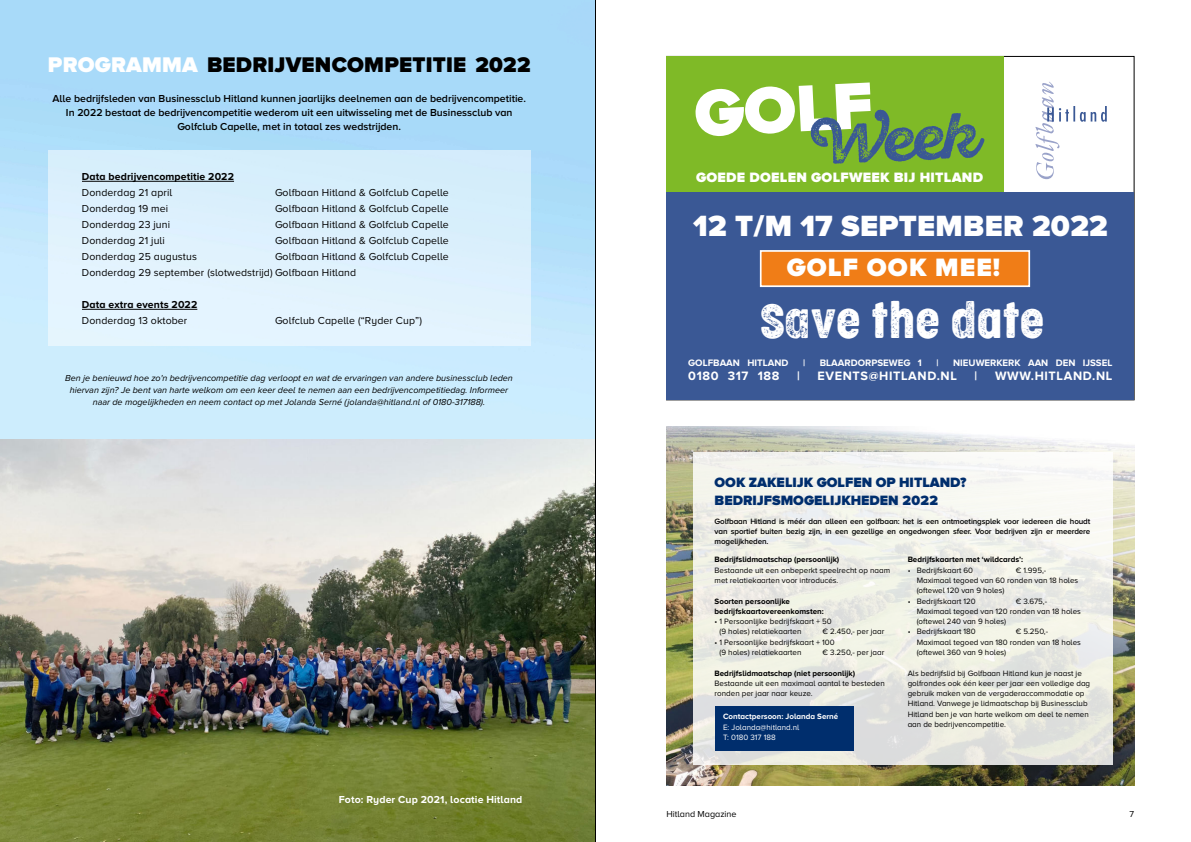
<style>
.page{position:relative;width:1191px;height:842px;background:#fff}
.page>*{position:absolute;margin:0;border:0;box-sizing:border-box;transform-origin:0 0}
.t1{font:45px "Cocogoose Condensed Letterpress";letter-spacing:.01em;color:#fff}
.t2{font:900 30.4px "Proxima Nova A";letter-spacing:.01em;color:#fff}
.t3{font:900 26.1px "Proxima Nova A";letter-spacing:.04em;color:#fff}
.t4{font:900 22px "Proxima Nova A";letter-spacing:.01em;color:#000}
.t5{font:900 14.1px "Proxima Nova A";letter-spacing:.02em;color:#fff}
.t6{font:900 14px/18.4px "Proxima Nova A";color:#002e6d}
.t7{font:700 12.6px "Proxima Nova A";letter-spacing:.05em;color:#fff}
.t8{font:10.5px/16px "Proxima Nova A";letter-spacing:.01em;color:#000}
.t9{font:600 10.5px/14px "Proxima Nova A";color:#000;text-align:center}
.t10{font:700 10.5px "Proxima Nova A";letter-spacing:.01em;color:#000}
.t11{font:700 10.5px "Proxima Nova A";letter-spacing:.01em;color:#fff}
.t12{font:700 9.7px "Proxima Nova A";color:#fff}
.t13{font:italic 9px/12px "Proxima Nova A";color:#000;text-align:center}
.t14{font:9px "Proxima Nova A";color:#000}
.t15{font:8px/10.3px "Proxima Nova A";color:#000}
.t16{font:600 8px/9.6px "Proxima Nova A";letter-spacing:-.015em;color:#000;text-align:justify}
.t17{font:700 8px/10.3px "Proxima Nova A";color:#000}
.t18{font:8px/10.3px "Proxima Nova A";color:#fff}
.t19{font:700 8px "Proxima Nova A";color:#fff}
.s1{color:#fff}
</style>
<div class="page">
<img style="left:0;top:0;width:595px;height:842px">
<div style="left:48px;top:150px;width:482px;height:195px;background:#ddf1fd"></div>
<hr style="left:82px;top:181px;width:152px;height:1px;background:#000">
<hr style="left:82px;top:309px;width:115px;height:1px;background:#000">
<img style="left:666px;top:427px;width:468px;height:359px">
<div style="left:666px;top:56px;width:337px;height:137px;background:#7fba27"></div>
<div style="left:666px;top:193px;width:468px;height:207px;background:#3a5895"></div>
<svg style="left:695px;top:82px;width:289px;height:82px"></svg>
<svg style="left:1035px;top:82px;width:71px;height:97px"></svg>
<svg style="left:759px;top:250px;width:272px;height:38px;background:#eb8832"></svg>
<svg style="left:693px;top:453px;width:419px;height:312px;fill:#f0f0e6"></svg>
<div style="left:714px;top:707px;width:139px;height:44px;background:#002e6d"></div>
<hr style="left:595px;top:0;width:1px;height:842px;background:#000">
<h3 class="t4" style="left:48px;top:55px;width:484px"><span class="s1">PROGRAMMA</span> BEDRIJVENCOMPETITIE 2022</h3>
<p class="t9" style="left:52px;top:92px;width:475px">Alle bedrijfsleden van Businessclub Hitland kunnen jaarlijks deelnemen aan de bedrijvencompetitie.<br>In 2022 bestaat de bedrijvencompetitie wederom uit een uitwisseling met de Businessclub van<br>Golfclub Capelle, met in totaal zes wedstrijden.</p>
<h3 class="t10" style="left:82px;top:171px;width:153px">Data bedrijvencompetitie 2022</h3>
<h3 class="t8" style="left:82px;top:185px;width:92px">Donderdag 21 april</h3>
<h3 class="t8" style="left:275px;top:185px;width:175px">Golfbaan Hitland &amp; Golfclub Capelle</h3>
<h3 class="t8" style="left:82px;top:201px;width:88px">Donderdag 19 mei</h3>
<h3 class="t8" style="left:275px;top:201px;width:175px">Golfbaan Hitland &amp; Golfclub Capelle</h3>
<h3 class="t8" style="left:82px;top:217px;width:90px">Donderdag 23 juni</h3>
<h3 class="t8" style="left:275px;top:217px;width:175px">Golfbaan Hitland &amp; Golfclub Capelle</h3>
<h3 class="t8" style="left:82px;top:233px;width:84px">Donderdag 21 juli</h3>
<h3 class="t8" style="left:275px;top:233px;width:175px">Golfbaan Hitland &amp; Golfclub Capelle</h3>
<h3 class="t8" style="left:82px;top:249px;width:116px">Donderdag 25 augustus</h3>
<h3 class="t8" style="left:82px;top:249px;width:368px;text-indent:193px">Golfbaan Hitland &amp; Golfclub Capelle<br>Donderdag 29 september (slotwedstrijd) Golfbaan Hitland</h3>
<h3 class="t10" style="left:82px;top:299px;width:117px">Data extra events 2022</h3>
<h3 class="t8" style="left:82px;top:313px;width:107px">Donderdag 13 oktober</h3>
<h3 class="t8" style="left:275px;top:313px;width:148px">Golfclub Capelle (“Ryder Cup”)</h3>
<p class="t13" style="left:65px;top:373px;width:449px">Ben je benieuwd hoe zo'n bedrijvencompetitie dag verloopt en wat de ervaringen van andere businessclub leden hiervan zijn? Je bent van harte welkom om een keer deel te nemen aan een bedrijvencompetitiedag. Informeer naar de mogelijkheden en neem contact op met Jolanda Serné (jolanda@hitland.nl of 0180-317188).</p>
<h3 class="t11" style="left:339px;top:794px;width:185px">Foto: Ryder Cup 2021, locatie Hitland</h3>
<h3 class="t5" style="left:696px;top:171px;width:288px">GOEDE DOELEN GOLFWEEK BIJ HITLAND</h3>
<h2 class="t2" style="left:693px;top:213px;width:416px">12 T/M 17 SEPTEMBER 2022</h2>
<h3 class="t3" style="left:786px;top:257px;width:215px">GOLF OOK MEE!</h3>
<h1 class="t1" style="left:760px;top:290px;width:285px">Save the date</h1>
<p class="t12" style="left:688px;top:358px;width:102px">GOLFBAAN HITLAND</p>
<p class="t12" style="left:803px;top:358px;width:4px">|</p>
<p class="t12" style="left:819px;top:358px;width:103px">BLAARDORPSEWEG 1</p>
<p class="t12" style="left:936px;top:358px;width:4px">|</p>
<p class="t12" style="left:953px;top:358px;width:161px">NIEUWERKERK AAN DEN IJSSEL</p>
<h3 class="t7" style="left:688px;top:369px;width:93px">0180 317 188</h3>
<h3 class="t7" style="left:797px;top:369px;width:4px">|</h3>
<h3 class="t7" style="left:817px;top:369px;width:141px">EVENTS@HITLAND.NL</h3>
<h3 class="t7" style="left:974px;top:369px;width:4px">|</h3>
<h3 class="t7" style="left:995px;top:369px;width:119px">WWW.HITLAND.NL</h3>
<h3 class="t6" style="left:714px;top:473px;width:253px">OOK ZAKELIJK GOLFEN OP HITLAND?<br>BEDRIJFSMOGELIJKHEDEN 2022</h3>
<p class="t16" style="left:714px;top:517px;width:377px">Golfbaan Hitland is méér dan alleen een golfbaan: het is een ontmoetingsplek voor iedereen die houdt van sportief buiten bezig zijn, in een gezellige en ongedwongen sfeer. Voor bedrijven zijn er meerdere mogelijkheden.</p>
<p class="t17" style="left:714px;top:554px;width:126px">Bedrijfslidmaatschap (persoonlijk)</p>
<p class="t15" style="left:714px;top:565px;width:177px">Bestaande uit een onbeperkt speelrecht op naam met relatiekaarten voor introducés.</p>
<p class="t17" style="left:714px;top:596px;width:111px">Soorten persoonlijke bedrijfskaartovereenkomsten:</p>
<p class="t15" style="left:719px;top:617px;width:114px;text-indent:-5px">• 1 Persoonlijke bedrijfskaart + 50 (9 holes) relatiekaarten</p>
<p class="t17" style="left:907px;top:554px;width:117px">Bedrijfskaarten met ‘wildcards’:</p>
<p class="t15" style="left:907px;top:565px;width:67px">• Bedrijfskaart 60</p>
<p class="t15" style="left:916px;top:565px;width:163px;text-indent:99px">€ 1.995,-<br>Maximaal tegoed van 60 ronden van 18 holes (oftewel 120 van 9 holes)</p>
<p class="t15" style="left:907px;top:596px;width:70px">• Bedrijfskaart 120</p>
<p class="t15" style="left:916px;top:596px;width:166px;text-indent:99px">€ 3.675,-<br>Maximaal tegoed van 120 ronden van 18 holes (oftewel 240 van 9 holes)</p>
<p class="t15" style="left:907px;top:627px;width:70px">• Bedrijfskaart 180</p>
<p class="t15" style="left:916px;top:627px;width:166px;text-indent:99px">€ 5.250,-<br>Maximaal tegoed van 180 ronden van 18 holes (oftewel 360 van 9 holes)</p>
<p class="t15" style="left:907px;top:668px;width:184px">Als bedrijfslid bij Golfbaan Hitland kun je naast je golfrondes ook één keer per jaar een volledige dag gebruik maken van de vergaderaccommodatie op Hitland. Vanwege je lidmaatschap bij Businessclub Hitland ben je van harte welkom om deel te nemen aan de bedrijvencompetitie.</p>
<p class="t15" style="left:822px;top:627px;width:63px">€ 2.450,- per jaar</p>
<p class="t15" style="left:719px;top:637px;width:117px;text-indent:-5px">• 1 Persoonlijke bedrijfskaart + 100 (9 holes) relatiekaarten</p>
<p class="t15" style="left:822px;top:648px;width:63px">€ 3.250,- per jaar</p>
<p class="t17" style="left:714px;top:668px;width:142px">Bedrijfslidmaatschap (niet persoonlijk)</p>
<p class="t15" style="left:714px;top:678px;width:172px">Bestaande uit een maximaal aantal te besteden ronden per jaar naar keuze.</p>
<p class="t19" style="left:723px;top:712px;width:117px">Contactpersoon: Jolanda Serné</p>
<p class="t18" style="left:723px;top:722px;width:78px">E: Jolanda@hitland.nl<br>T: 0180 317 188</p>
<p class="t14" style="left:666px;top:810px;width:72px">Hitland Magazine</p>
<p class="t14" style="left:1129px;top:810px;width:6px">7</p>
</div>
